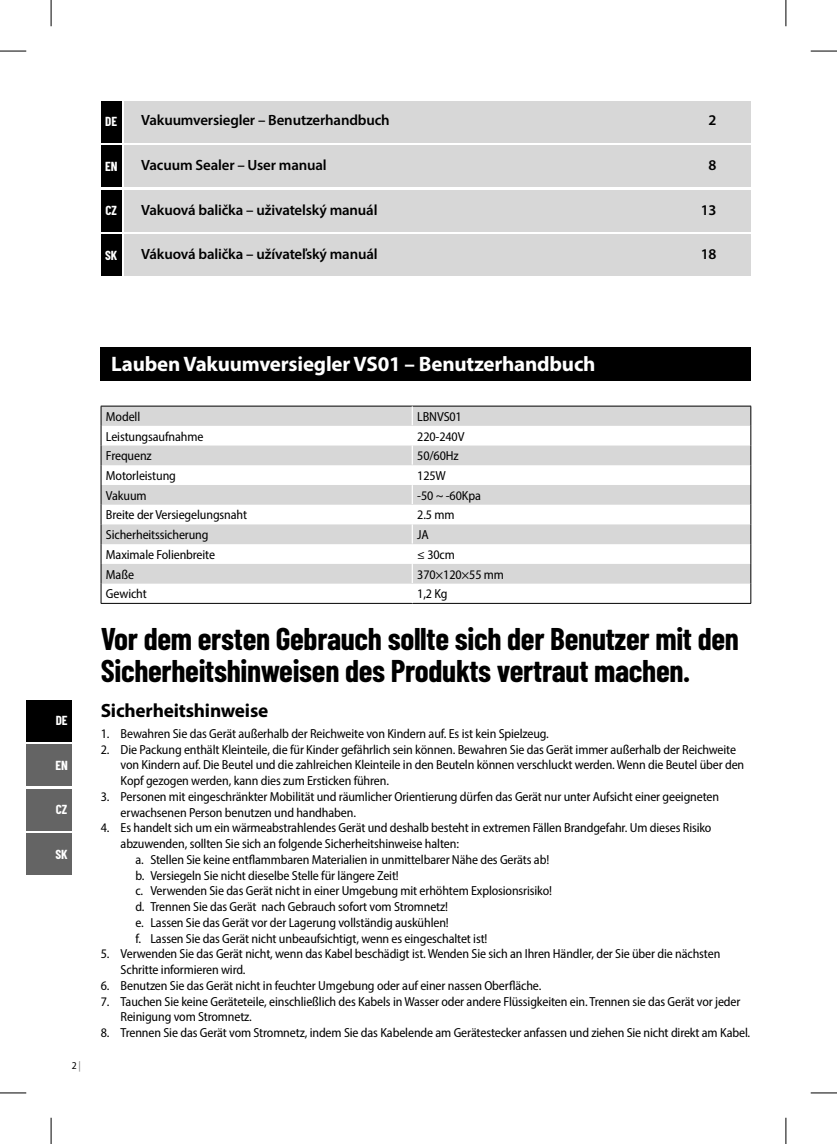
<style>
.page{position:relative;width:837px;height:1144px;background:#fff}
.page>*{position:absolute;margin:0;border:0;box-sizing:border-box;transform-origin:0 0}
.t1{font:700 31.5px/31.5px "Barlow Condensed";letter-spacing:-.01em;color:#000}
.t2{font:700 21px "Myriad Pro";letter-spacing:-.01em;color:#fff}
.t3{font:700 19.25px "Myriad Pro";letter-spacing:-.01em;color:#000}
.t4{font:600 14.88px "Myriad Pro";letter-spacing:-.01em;color:#000}
.t5{font:semi-condensed 13.12px/15.8px "Myriad Pro";letter-spacing:-.01em;color:#000}
.t6{font:700 13.12px "Barlow Condensed";letter-spacing:-.01em;color:#fff}
.t7{font:semi-condensed 10.5px "Myriad Pro";color:#000}
.s1{color:#7c7c7c}
</style>
<div class="page">
<div style="left:101px;top:101px;width:21px;height:42px;background:#000"></div>
<div style="left:101px;top:145px;width:21px;height:42px;background:#000"></div>
<div style="left:101px;top:190px;width:21px;height:42px;background:#000"></div>
<div style="left:101px;top:234px;width:21px;height:42px;background:#000"></div>
<div style="left:124px;top:101px;width:627px;height:42px;background:#d7d7d7"></div>
<div style="left:124px;top:190px;width:627px;height:42px;background:#d7d7d7"></div>
<div style="left:124px;top:234px;width:627px;height:42px;background:#d7d7d7"></div>
<div style="left:124px;top:145px;width:627px;height:42px;background:#d7d7d7"></div>
<svg style="left:102px;top:407px;width:648px;height:177px;fill:#d7d7d7"></svg>
<hr style="left:101px;top:406px;width:311px;height:1px;background:#000">
<hr style="left:412px;top:406px;width:339px;height:1px;background:#000">
<svg style="left:101px;top:406px;width:1px;height:197px"></svg>
<svg style="left:750px;top:406px;width:1px;height:197px"></svg>
<hr style="left:101px;top:603px;width:311px;height:1px;background:#000">
<hr style="left:412px;top:603px;width:339px;height:1px;background:#000">
<svg style="left:411px;top:406px;width:2px;height:197px"></svg>
<div style="left:101px;top:348px;width:650px;height:33px;background:#000"></div>
<div style="left:26px;top:700px;width:46px;height:41px;background:#000"></div>
<div style="left:26px;top:744px;width:46px;height:42px;background:#646464"></div>
<div style="left:26px;top:789px;width:46px;height:42px;background:#646464"></div>
<div style="left:26px;top:833px;width:46px;height:42px;background:#646464"></div>
<svg style="left:0;top:51px;width:26px;height:1px"></svg>
<svg style="left:810px;top:51px;width:26px;height:1px"></svg>
<svg style="left:0;top:1092px;width:26px;height:1px"></svg>
<svg style="left:810px;top:1092px;width:26px;height:1px"></svg>
<svg style="left:51px;top:0;width:1px;height:26px"></svg>
<svg style="left:51px;top:1118px;width:1px;height:26px"></svg>
<svg style="left:785px;top:0;width:1px;height:26px"></svg>
<svg style="left:785px;top:1118px;width:1px;height:26px"></svg>
<p class="t6" style="left:105px;top:112px;width:13px">DE</p>
<p class="t6" style="left:105px;top:157px;width:14px">EN</p>
<p class="t6" style="left:105px;top:201px;width:13px">CZ</p>
<p class="t6" style="left:105px;top:246px;width:14px">SK</p>
<p class="t4" style="left:141px;top:111px;width:250px">Vakuumversiegler – Benutzerhandbuch</p>
<p class="t4" style="left:141px;top:156px;width:187px">Vacuum Sealer – User manual</p>
<p class="t4" style="left:141px;top:200px;width:238px">Vakuová balička – uživatelský manuál</p>
<p class="t4" style="left:141px;top:244px;width:238px">Vákuová balička – užívateľský manuál</p>
<p class="t4" style="left:708px;top:111px;width:9px">2</p>
<p class="t4" style="left:708px;top:156px;width:9px">8</p>
<p class="t4" style="left:700px;top:200px;width:17px">13</p>
<p class="t4" style="left:700px;top:245px;width:17px">18</p>
<p class="t6" style="left:56px;top:711px;width:13px">DE</p>
<p class="t6" style="left:55px;top:756px;width:14px">EN</p>
<p class="t6" style="left:56px;top:800px;width:13px">CZ</p>
<p class="t6" style="left:55px;top:845px;width:14px">SK</p>
<p class="t7" style="left:72px;top:1059px;width:11px">2 <span class="s1">|</span></p>
<h2 class="t2" style="left:111px;top:350px;width:485px">Lauben Vakuumversiegler VS01 – Benutzerhandbuch</h2>
<p class="t5" style="left:106px;top:408px;width:36px">Modell</p>
<p class="t5" style="left:417px;top:408px;width:46px">LBNVS01</p>
<p class="t5" style="left:106px;top:428px;width:99px">Leistungsaufnahme</p>
<p class="t5" style="left:417px;top:428px;width:49px">220-240V</p>
<p class="t5" style="left:106px;top:448px;width:47px">Frequenz</p>
<p class="t5" style="left:417px;top:448px;width:43px">50/60Hz</p>
<p class="t5" style="left:106px;top:468px;width:71px">Motorleistung</p>
<p class="t5" style="left:417px;top:468px;width:30px">125W</p>
<p class="t5" style="left:106px;top:487px;width:42px">Vakuum</p>
<p class="t5" style="left:417px;top:487px;width:65px">-50 ~ -60Kpa</p>
<p class="t5" style="left:106px;top:507px;width:142px">Breite der Versiegelungsnaht</p>
<p class="t5" style="left:417px;top:507px;width:39px">2.5 mm</p>
<p class="t5" style="left:106px;top:527px;width:104px">Sicherheitssicherung</p>
<p class="t5" style="left:417px;top:527px;width:13px">JA</p>
<p class="t5" style="left:106px;top:546px;width:111px">Maximale Folienbreite</p>
<p class="t5" style="left:417px;top:546px;width:39px">≤ 30cm</p>
<p class="t5" style="left:106px;top:566px;width:30px">Maße</p>
<p class="t5" style="left:417px;top:566px;width:88px">370×120×55 mm</p>
<p class="t5" style="left:106px;top:586px;width:42px">Gewicht</p>
<p class="t5" style="left:417px;top:586px;width:32px">1,2 Kg</p>
<h1 class="t1" style="left:101px;top:621px;width:639px">Vor dem ersten Gebrauch sollte sich der Benutzer mit den<br>Sicherheitshinweisen des Produkts vertraut machen.</h1>
<h3 class="t3" style="left:101px;top:698px;width:169px">Sicherheitshinweise</h3>
<p class="t5" style="left:101px;top:725px;width:449px">1. Bewahren Sie das Gerät außerhalb der Reichweite von Kindern auf. Es ist kein Spielzeug.</p>
<p class="t5" style="left:121px;top:741px;width:625px;text-indent:-20px">2. Die Packung enthält Kleinteile, die für Kinder gefährlich sein können. Bewahren Sie das Gerät immer außerhalb der Reichweite von Kindern auf. Die Beutel und die zahlreichen Kleinteile in den Beuteln können verschluckt werden. Wenn die Beutel über den<br>Kopf gezogen werden, kann dies zum Ersticken führen.</p>
<p class="t5" style="left:121px;top:788px;width:600px;text-indent:-20px">3. Personen mit eingeschränkter Mobilität und räumlicher Orientierung dürfen das Gerät nur unter Aufsicht einer geeigneten erwachsenen Person benutzen und handhaben.</p>
<p class="t5" style="left:101px;top:820px;width:612px">4. Es handelt sich um ein wärmeabstrahlendes Gerät und deshalb besteht in extremen Fällen Brandgefahr. Um dieses Risiko</p>
<p class="t5" style="left:121px;top:836px;width:340px">abzuwenden, sollten Sie sich an folgende Sicherheitshinweise halten:</p>
<p class="t5" style="left:135px;top:851px;width:415px">a. Stellen Sie keine entflammbaren Materialien in unmittelbarer Nähe des Geräts ab!</p>
<p class="t5" style="left:135px;top:867px;width:265px">b. Versiegeln Sie nicht dieselbe Stelle für längere Zeit!</p>
<p class="t5" style="left:135px;top:883px;width:418px">c. Verwenden Sie das Gerät nicht in einer Umgebung mit erhöhtem Explosionsrisiko!</p>
<p class="t5" style="left:135px;top:899px;width:314px">d. Trennen Sie das Gerät nach Gebrauch sofort vom Stromnetz!</p>
<p class="t5" style="left:135px;top:914px;width:315px">e. Lassen Sie das Gerät vor der Lagerung vollständig auskühlen!</p>
<p class="t5" style="left:135px;top:930px;width:353px">f. Lassen Sie das Gerät nicht unbeaufsichtigt, wenn es eingeschaltet ist!</p>
<p class="t5" style="left:121px;top:946px;width:601px;text-indent:-20px">5. Verwenden Sie das Gerät nicht, wenn das Kabel beschädigt ist. Wenden Sie sich an Ihren Händler, der Sie über die nächsten<br>Schritte informieren wird.</p>
<p class="t5" style="left:101px;top:977px;width:442px">6. Benutzen Sie das Gerät nicht in feuchter Umgebung oder auf einer nassen Oberfläche.</p>
<p class="t5" style="left:121px;top:993px;width:621px;text-indent:-20px">7. Tauchen Sie keine Geräteteile, einschließlich des Kabels in Wasser oder andere Flüssigkeiten ein. Trennen sie das Gerät vor jeder<br>Reinigung vom Stromnetz.</p>
<p class="t5" style="left:101px;top:1025px;width:651px">8. Trennen Sie das Gerät vom Stromnetz, indem Sie das Kabelende am Gerätestecker anfassen und ziehen Sie nicht direkt am Kabel.</p>
</div>
